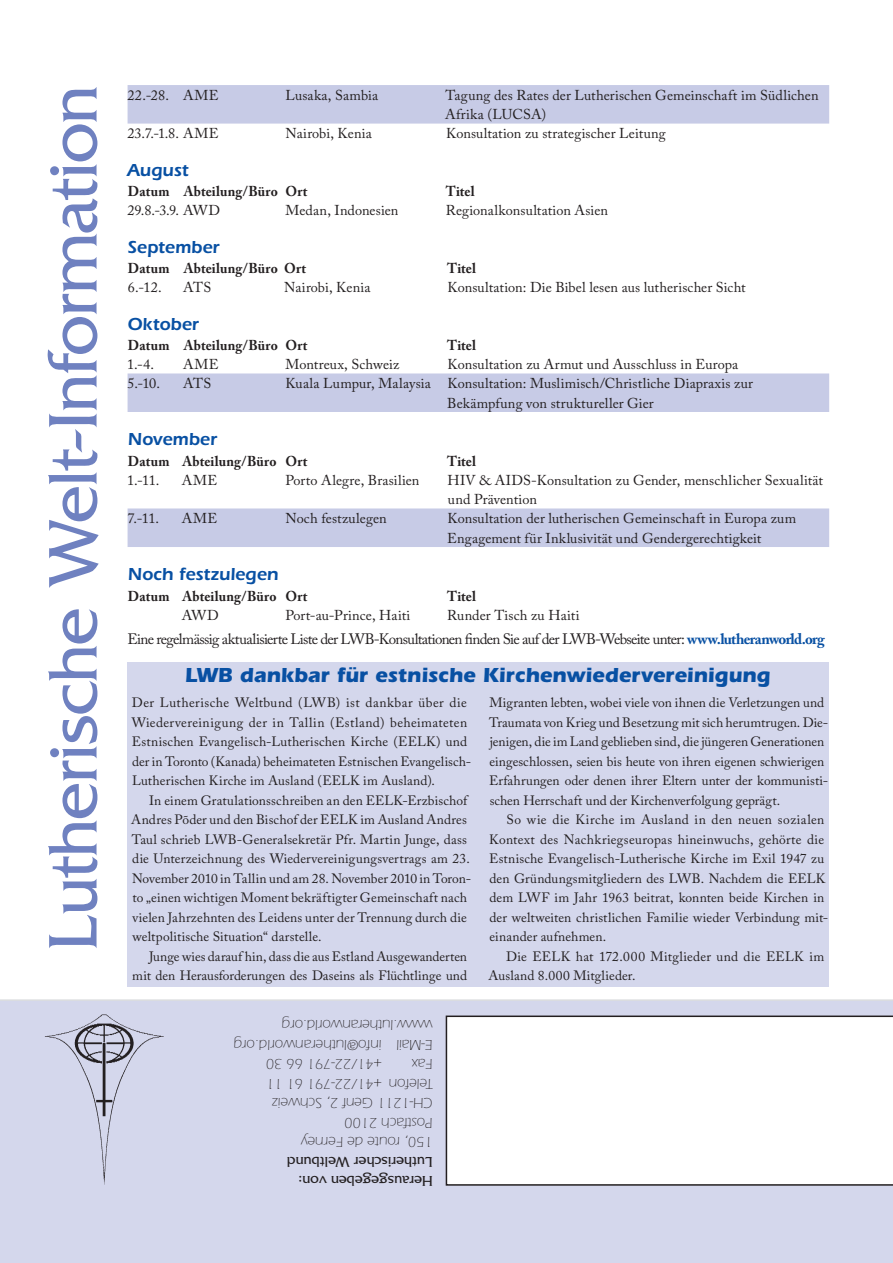
<style>
.page{position:relative;width:893px;height:1263px;background:#fff}
.page>*{position:absolute;margin:0;border:0;box-sizing:border-box;transform-origin:0 0}
.t1{font:72px "Friz Quadrata";letter-spacing:-.02em;color:#6f81c0}
.t2{font:700 21px "Itc Eras";color:#0850a3}
.t3{font:600 18px "Itc Eras";color:#0850a3}
.t4{font:300 15px/19.5px "Itc Eras";color:#231f20}
.t5{font:15px "Adobe Caslon Pro";letter-spacing:-.045em;color:#231f20}
.t6{font:15px/19.5px "Friz Quadrata";color:#231f20}
.t7{font:14.25px/19.5px "Adobe Caslon Pro";letter-spacing:.01em;color:#231f20}
.t8{font:700 14.25px "Adobe Caslon Pro";letter-spacing:.01em;color:#231f20;scale:.95 1}
.t9{font:13.5px/19.5px "Adobe Caslon Pro";letter-spacing:.01em;color:#231f20}
.s1{font-weight:700;color:#0850a3}
</style>
<div class="page">
<div style="left:0;top:999px;width:893px;height:264px;background:#d4d7ec"></div>
<img style="left:43px;top:1004px;width:120px;height:193px">
<svg style="left:446px;top:1015px;width:447px;height:171px"></svg>
<div style="left:128px;top:85px;width:701px;height:39px;background:#c7cbe6"></div>
<div style="left:128px;top:373px;width:701px;height:39px;background:#c7cbe6"></div>
<div style="left:128px;top:508px;width:701px;height:39px;background:#c7cbe6"></div>
<div style="left:128px;top:662px;width:701px;height:324px;background:#d4d7ec"></div>
<h1 class="t1" style="left:33px;top:951px;width:868px;rotate:-90deg">Lutherische Welt-Information</h1>
<p class="t7" style="left:128px;top:85px;width:92px">22.-28. AME</p>
<p class="t7" style="left:285px;top:85px;width:94px">Lusaka, Sambia</p>
<p class="t7" style="left:445px;top:85px;width:375px">Tagung des Rates der Lutherischen Gemeinschaft im Südlichen<br>Afrika (LUCSA)</p>
<p class="t7" style="left:128px;top:124px;width:92px">23.7.-1.8. AME</p>
<p class="t7" style="left:285px;top:124px;width:88px">Nairobi, Kenia</p>
<p class="t7" style="left:446px;top:124px;width:221px">Konsultation zu strategischer Leitung</p>
<h3 class="t3" style="left:127px;top:159px;width:63px">August</h3>
<p class="t8" style="left:128px;top:183px;width:191px">Datum Abteilung/Büro Ort</p>
<p class="t8" style="left:446px;top:183px;width:32px">Titel</p>
<p class="t7" style="left:128px;top:201px;width:94px">29.8.-3.9. AWD</p>
<p class="t7" style="left:285px;top:201px;width:114px">Medan, Indonesien</p>
<p class="t7" style="left:446px;top:201px;width:164px">Regionalkonsultation Asien</p>
<h3 class="t3" style="left:128px;top:236px;width:93px">September</h3>
<p class="t8" style="left:128px;top:260px;width:189px">Datum Abteilung/Büro Ort</p>
<p class="t8" style="left:447px;top:260px;width:32px">Titel</p>
<p class="t7" style="left:128px;top:278px;width:35px">6.-12.</p>
<p class="t7" style="left:183px;top:278px;width:30px">ATS</p>
<p class="t7" style="left:284px;top:278px;width:88px">Nairobi, Kenia</p>
<p class="t7" style="left:447px;top:278px;width:300px">Konsultation: Die Bibel lesen aus lutherischer Sicht</p>
<h3 class="t3" style="left:128px;top:313px;width:73px">Oktober</h3>
<p class="t8" style="left:128px;top:337px;width:191px">Datum Abteilung/Büro Ort</p>
<p class="t8" style="left:447px;top:337px;width:32px">Titel</p>
<p class="t7" style="left:127px;top:355px;width:29px">1.-4.</p>
<p class="t7" style="left:183px;top:355px;width:37px">AME</p>
<p class="t7" style="left:285px;top:355px;width:115px">Montreux, Schweiz</p>
<p class="t7" style="left:447px;top:355px;width:292px">Konsultation zu Armut und Ausschluss in Europa</p>
<p class="t7" style="left:128px;top:374px;width:34px">5.-10.</p>
<p class="t7" style="left:183px;top:374px;width:30px">ATS</p>
<p class="t7" style="left:447px;top:374px;width:307px;text-indent:-162px">Kuala Lumpur, Malaysia Konsultation: Muslimisch/Christliche Diapraxis zur<br>Bekämpfung von struktureller Gier</p>
<h3 class="t3" style="left:128px;top:429px;width:91px">November</h3>
<p class="t8" style="left:128px;top:452px;width:191px">Datum Abteilung/Büro Ort</p>
<p class="t8" style="left:447px;top:452px;width:32px">Titel</p>
<p class="t7" style="left:127px;top:470px;width:34px">1.-11.</p>
<p class="t7" style="left:182px;top:470px;width:37px">AME</p>
<p class="t7" style="left:285px;top:470px;width:136px">Porto Alegre, Brasilien</p>
<p class="t7" style="left:447px;top:470px;width:377px">HIV &amp; AIDS-Konsultation zu Gender, menschlicher Sexualität und Prävention</p>
<p class="t7" style="left:127px;top:509px;width:33px">7.-11.</p>
<p class="t7" style="left:182px;top:509px;width:37px">AME</p>
<p class="t7" style="left:285px;top:509px;width:103px">Noch festzulegen</p>
<p class="t7" style="left:447px;top:509px;width:350px">Konsultation der lutherischen Gemeinschaft in Europa zum<br>Engagement für Inklusivität und Gendergerechtigkeit</p>
<h3 class="t3" style="left:128px;top:564px;width:152px">Noch festzulegen</h3>
<p class="t8" style="left:128px;top:587px;width:191px">Datum Abteilung/Büro Ort</p>
<p class="t8" style="left:447px;top:587px;width:32px">Titel</p>
<p class="t7" style="left:182px;top:605px;width:38px">AWD</p>
<p class="t7" style="left:285px;top:605px;width:127px">Port-au-Prince, Haiti</p>
<p class="t7" style="left:447px;top:605px;width:134px">Runder Tisch zu Haiti</p>
<p class="t5" style="left:127px;top:630px;width:699px">Eine regelmässig aktualisierte Liste der LWB-Konsultationen finden Sie auf der LWB-Webseite unter: <span class="s1">www.lutheranworld.org</span></p>
<h2 class="t2" style="left:185px;top:663px;width:587px">LWB dankbar für estnische Kirchenwiedervereinigung</h2>
<p class="t9" style="left:132px;top:693px;width:341px">Der Lutherische Weltbund (LWB) ist dankbar über die Wiedervereinigung der in Tallin (Estland) beheimateten Estnischen Evangelisch-Lutherischen Kirche (EELK) und der in Toronto (Kanada) beheimateten Estnischen Evangelisch-Lutherischen Kirche im Ausland (EELK im Ausland).</p>
<p class="t9" style="left:131px;top:790px;width:341px;text-indent:18px">In einem Gratulationsschreiben an den EELK-Erzbischof Andres Põder und den Bischof der EELK im Ausland Andres Taul schrieb LWB-Generalsekretär Pfr. Martin Junge, dass die Unterzeichnung des Wiedervereinigungsvertrags am 23.<br>November 2010 in Tallin und am 28. November 2010 in Toron&shy;to „einen wichtigen Moment bekräftigter Gemeinschaft nach vielen Jahrzehnten des Leidens unter der Trennung durch die weltpolitische Situation“ darstelle.</p>
<p class="t9" style="left:132px;top:946px;width:336px;text-align:right">Junge wies darauf hin, dass die aus Estland Ausgewanderten mit den Herausforderungen des Daseins als Flüchtlinge und</p>
<p class="t9" style="left:489px;top:693px;width:341px">Migranten lebten, wobei viele von ihnen die Verletzungen und Traumata von Krieg und Besetzung mit sich herumtrugen. Die&shy;jenigen, die im Land geblieben sind, die jüngeren Generationen eingeschlossen, seien bis heute von ihren eigenen schwierigen Erfahrungen oder denen ihrer Eltern unter der kommunisti&shy;schen Herrschaft und der Kirchenverfolgung geprägt.</p>
<p class="t9" style="left:489px;top:810px;width:341px;text-indent:17px">So wie die Kirche im Ausland in den neuen sozialen Kontext des Nachkriegseuropas hineinwuchs, gehörte die Estnische Evangelisch-Lutherische Kirche im Exil 1947 zu den Gründungsmitgliedern des LWB. Nachdem die EELK dem LWF im Jahr 1963 beitrat, konnten beide Kirchen in der weltweiten christlichen Familie wieder Verbindung mit&shy;einander aufnehmen.</p>
<p class="t9" style="left:488px;top:946px;width:337px;text-indent:18px">Die EELK hat 172.000 Mitglieder und die EELK im<br>Ausland 8.000 Mitglieder.</p>
<p class="t4" style="left:433px;top:1054px;width:153px;rotate:-180deg">E-Mail www.lutheranworld.org</p>
<p class="t4" style="left:382px;top:1054px;width:150px;rotate:-180deg">info@lutheranworld.org</p>
<p class="t4" style="left:382px;top:1074px;width:117px;rotate:-180deg">+41/22-791 66 30</p>
<p class="t4" style="left:433px;top:1074px;width:22px;rotate:-180deg">Fax</p>
<p class="t4" style="left:382px;top:1093px;width:117px;rotate:-180deg">+41/22-791 61 11</p>
<p class="t4" style="left:433px;top:1093px;width:45px;rotate:-180deg">Telefon</p>
<p class="t4" style="left:433px;top:1113px;width:162px;rotate:-180deg">CH-1211 Genf 2, Schweiz</p>
<p class="t4" style="left:433px;top:1132px;width:90px;rotate:-180deg">Postfach 2100</p>
<p class="t4" style="left:433px;top:1152px;width:133px;rotate:-180deg">150, route de Ferney</p>
<p class="t6" style="left:433px;top:1191px;width:148px;rotate:-180deg">Herausgegeben von:<br>Lutherischer Weltbund</p>
</div>
